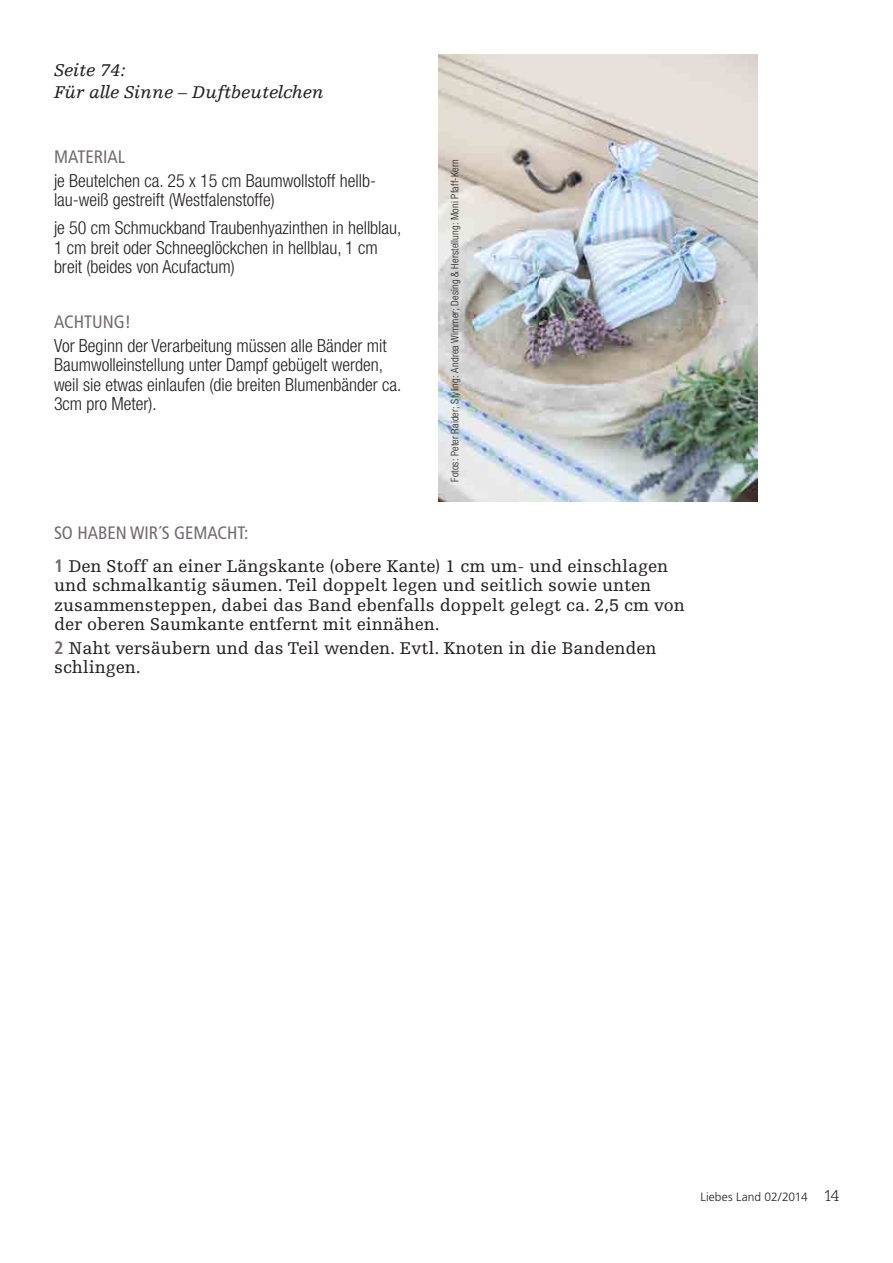
<style>
.page{position:relative;width:893px;height:1263px;background:#fff}
.page>*{position:absolute;margin:0;border:0;box-sizing:border-box;transform-origin:0 0}
.t1{font:300 condensed 18px/19.5px "Helvetica Neue";color:#231f20}
.Fließtext_Rezeptzahl{font:18px/19.5px "Egyptienne F";color:#231f20}
.Bildunterschrift{font:condensed 18px "Frutiger";color:#716a71}
.t2{font:italic 18px/21.6px "Egyptienne F";color:#231f20}
.t3{font:300 12px "Frutiger";letter-spacing:.01em;color:#231f20}
.Credit{font:300 condensed 10.5px "Helvetica Neue";letter-spacing:.01em;color:#231f20}
.s1{font-family:"Frutiger";font-weight:700;font-stretch:condensed;color:#716a71}
.s2{font-family:"Serifa";font-size:16.5px}
</style>
<div class="page">
<img style="left:439px;top:54px;width:319px;height:447px">
<p class="t2" style="left:54px;top:60px;width:271px">Seite 74:<br>Für alle Sinne – Duftbeutelchen</p>
<p class="Bildunterschrift" style="left:54px;top:146px;width:73px">MATERIAL</p>
<p class="t1" style="left:54px;top:170px;width:324px">je Beutelchen ca. 25 x 15 cm Baumwollstoff hellb&shy;lau-weiß gestreift (Westfalenstoffe)</p>
<p class="t1" style="left:54px;top:218px;width:349px">je 50 cm Schmuckband Traubenhyazinthen in hellblau,<br>1 cm breit oder Schneeglöckchen in hellblau, 1 cm breit (beides von Acufactum)</p>
<p class="Bildunterschrift" style="left:54px;top:311px;width:79px">ACHTUNG!</p>
<p class="t1" style="left:54px;top:336px;width:349px">Vor Beginn der Verarbeitung müssen alle Bänder mit Baumwolleinstellung unter Dampf gebügelt werden, weil sie etwas einlaufen (die breiten Blumenbänder ca.<br>3cm pro Meter).</p>
<p class="Credit" style="left:449px;top:482px;width:324px;rotate:-90deg">Fotos: Peter Raider; Styling: Andrea Wimmer; Desing &amp; Herstellung: Moni Pfaff-Kern</p>
<p class="Bildunterschrift" style="left:54px;top:523px;width:196px">SO HABEN WIR´S GEMACHT:</p>
<p class="Fließtext_Rezeptzahl" style="left:54px;top:556px;width:632px"><span class="s1">1</span> Den Stoff an einer Längskante (obere Kante) 1 cm um- und einschlagen und schmalkantig säumen. Teil doppelt legen und seitlich sowie unten zusammensteppen, dabei das Band ebenfalls doppelt gelegt ca. 2,5 cm von der oberen Saumkante entfernt mit einnähen.</p>
<p class="Fließtext_Rezeptzahl" style="left:54px;top:638px;width:604px"><span class="s1">2</span> Naht versäubern und das Teil wenden. Evtl. Knoten in die Bandenden schlingen.</p>
<p class="t3" style="left:700px;top:1190px;width:140px">Liebes Land 02/2014 <span class="s2">14</span></p>
</div>
